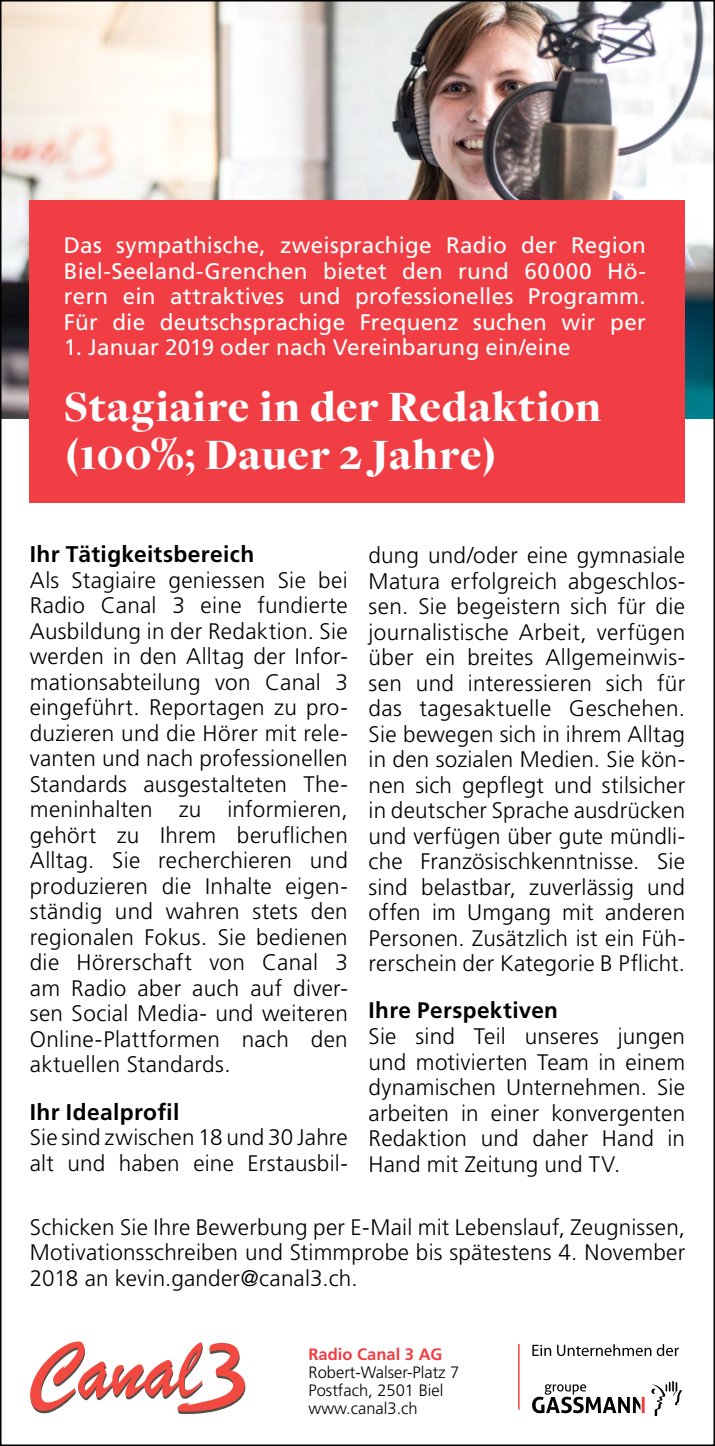
<style>
.page{position:relative;width:715px;height:1446px;background:#fff}
.page>*{position:absolute;margin:0;border:0;box-sizing:border-box;transform-origin:0 0}
.Berufstitel{font:900 45px/48px "Freight Disp Pro";letter-spacing:.015em;color:#fff}
.Titel___Lauftext{font:700 22.8px "Frutiger LT Std";letter-spacing:.015em;color:#000}
.Lauftext_Blocksatz{font:300 22.5px/25.5px "Frutiger LT Std";letter-spacing:.01em;color:#000;text-align:justify}
.rote_BOX_Lauftext{font:22.5px/25.5px "Frutiger LT Std";letter-spacing:.01em;color:#fff;text-align:justify}
.Titel___Lauftext-2{font:700 22.5px "Frutiger LT Std";letter-spacing:.015em;color:#000}
.Footer___Adresse{font:300 16.5px/18px "Frutiger LT Std";color:#000}
.Footer___Adresse-2{font:700 16.5px "Frutiger LT Std";color:#f13e44}
.s1{font-family:"Bodoni Svty Two ITCTT";font-weight:700}
</style>
<div class="page">
<svg style="left:30px;top:1341px;width:216px;height:73px"></svg>
<svg style="left:651px;top:1381px;width:31px;height:35px"></svg>
<svg style="left:532px;top:1384px;width:112px;height:29px"></svg>
<svg style="left:532px;top:1344px;width:19px;height:12px"></svg>
<svg style="left:557px;top:1344px;width:121px;height:12px"></svg>
<hr style="left:518px;top:1344px;width:1px;height:65px;background:#f13d37">
<img style="left:3px;top:3px;width:708px;height:415px">
<div style="left:30px;top:200px;width:655px;height:303px;background:#f13e44"></div>
<p class="rote_BOX_Lauftext" style="left:64px;top:233px;width:583px">Das sympathische, zweisprachige Radio der Region Biel-Seeland-Grenchen bietet den rund 60000 Hö&shy;rern ein attraktives und professionelles Programm.<br>Für die deutschsprachige Frequenz suchen wir per</p>
<p class="rote_BOX_Lauftext" style="left:64px;top:335px;width:508px">1. Januar 2019 oder nach Vereinbarung ein/eine</p>
<p class="Berufstitel" style="left:64px;top:382px;width:538px">Stagiaire in der Redaktion <span class="s1">(</span>100<span class="s1">%</span>; Dauer 2 Jahre<span class="s1">)</span></p>
<p class="Titel___Lauftext" style="left:30px;top:541px;width:226px">Ihr Tätigkeitsbereich</p>
<p class="Lauftext_Blocksatz" style="left:30px;top:567px;width:319px">Als Stagiaire geniessen Sie bei Radio Canal 3 eine fundierte Ausbildung in der Redaktion. Sie werden in den Alltag der Infor&shy;mationsabteilung von Canal 3 eingeführt. Reportagen zu pro&shy;duzieren und die Hörer mit rele&shy;vanten und nach professionellen Standards ausgestalteten The&shy;meninhalten zu informieren, gehört zu Ihrem beruflichen Alltag. Sie recherchieren und produzieren die Inhalte eigen&shy;ständig und wahren stets den regionalen Fokus. Sie bedienen die Hörerschaft von Canal 3 am Radio aber auch auf diver&shy;sen Social Media- und weiteren Online-Plattformen nach den aktuellen Standards.</p>
<p class="Titel___Lauftext" style="left:30px;top:1098px;width:151px">Ihr Idealprofil</p>
<p class="Lauftext_Blocksatz" style="left:30px;top:1125px;width:319px">Sie sind zwischen 18 und 30 Jahre alt und haben eine Erstausbil-</p>
<p class="Lauftext_Blocksatz" style="left:368px;top:543px;width:318px">dung und/oder eine gymnasiale Matura erfolgreich abgeschlos&shy;sen. Sie begeistern sich für die journalistische Arbeit, verfügen über ein breites Allgemeinwis&shy;sen und interessieren sich für das tagesaktuelle Geschehen.<br>Sie bewegen sich in ihrem Alltag in den sozialen Medien. Sie kön&shy;nen sich gepflegt und stilsicher in deutscher Sprache ausdrücken und verfügen über gute mündli&shy;che Französischkenntnisse. Sie sind belastbar, zuverlässig und offen im Umgang mit anderen Personen. Zusätzlich ist ein Füh&shy;rerschein der Kategorie B Pflicht.</p>
<p class="Titel___Lauftext-2" style="left:368px;top:997px;width:191px">Ihre Perspektiven</p>
<p class="Lauftext_Blocksatz" style="left:368px;top:1024px;width:318px">Sie sind Teil unseres jungen und motivierten Team in einem dynamischen Unternehmen. Sie arbeiten in einer konvergenten Redaktion und daher Hand in Hand mit Zeitung und TV.</p>
<p class="Lauftext_Blocksatz" style="left:30px;top:1214px;width:656px">Schicken Sie Ihre Bewerbung per E-Mail mit Lebenslauf, Zeugnissen, Motivationsschreiben und Stimmprobe bis spätestens 4. November 2018 an kevin.gander@canal3.ch.</p>
<p class="Footer___Adresse-2" style="left:308px;top:1345px;width:135px">Radio Canal 3 AG</p>
<p class="Footer___Adresse" style="left:308px;top:1364px;width:152px">Robert-Walser-Platz 7</p>
<p class="Footer___Adresse" style="left:308px;top:1382px;width:136px">Postfach, 2501 Biel www.canal3.ch</p>
</div>
